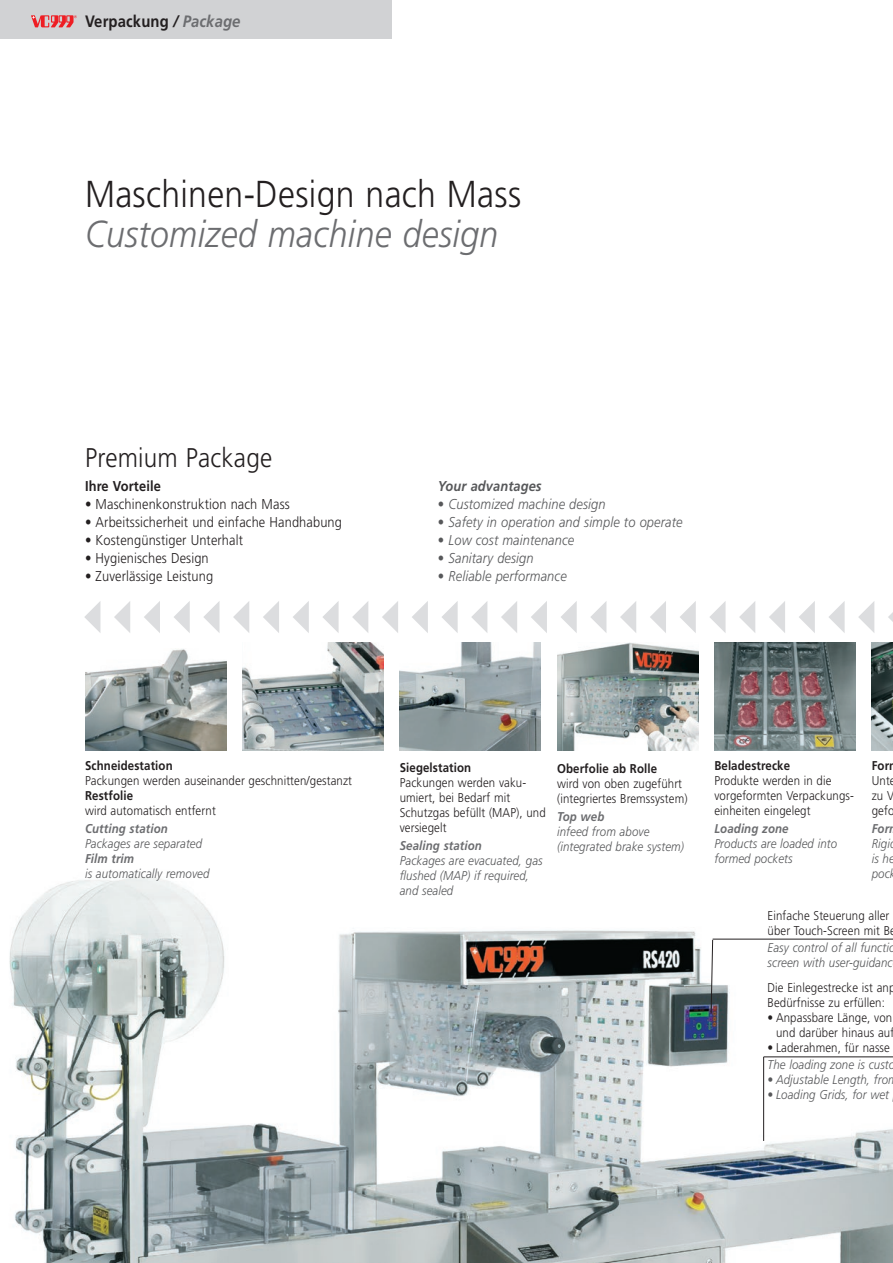
<style>
.page{position:relative;width:893px;height:1263px;background:#fff}
.page>*{position:absolute;margin:0;border:0;box-sizing:border-box;transform-origin:0 0}
.t1{font:300 37.5px "Frutiger LT Std";letter-spacing:.01em;color:#231f20;scale:.9 1}
.t2{font:italic 300 37.5px "Frutiger LT Std";letter-spacing:.01em;color:#6c6d70;scale:.9 1}
.t3{font:300 27px "Frutiger LT Std";letter-spacing:.01em;color:#231f20;scale:.9 1}
.t4{font:700 16.5px "Frutiger LT Std";letter-spacing:.01em;color:#231f20;scale:.9 1}
.t5{font:300 14.25px "Frutiger LT Std";letter-spacing:.01em;color:#231f20;scale:.9 1}
.t6{font:italic 300 14.25px "Frutiger LT Std";letter-spacing:.01em;color:#57585a;scale:.9 1}
.t7{font:italic 700 14.25px "Frutiger LT Std";letter-spacing:.01em;color:#57585a;scale:.9 1}
.t8{font:700 14.25px "Frutiger LT Std";letter-spacing:.01em;color:#231f20;scale:.9 1}
.t9{font:300 12.75px/15px "Frutiger LT Std";letter-spacing:.01em;color:#231f20;scale:.9 1}
.t10{font:italic 300 12.75px/15px "Frutiger LT Std";letter-spacing:.01em;color:#57585a;scale:.9 1}
.t11{font:700 12.75px "Frutiger LT Std";letter-spacing:.01em;color:#231f20;scale:.9 1}
.t12{font:italic 700 12.75px "Frutiger LT Std";letter-spacing:.01em;color:#6c6d70;scale:.9 1}
.s1{font-style:italic}
.s2{font-style:italic;color:#6c6d70}
.s3{font-style:normal}
</style>
<div class="page">
<img style="left:9px;top:877px;width:884px;height:386px">
<div style="left:0;top:0;width:391px;height:38px;background:#d1d2d4"></div>
<img style="left:242px;top:642px;width:142px;height:108px">
<img style="left:557px;top:642px;width:141px;height:108px">
<img style="left:400px;top:642px;width:141px;height:108px">
<img style="left:714px;top:642px;width:142px;height:108px">
<img style="left:872px;top:642px;width:21px;height:108px">
<hr style="left:713px;top:939px;width:180px;height:1px;background:#231f20">
<svg style="left:710px;top:939px;width:3px;height:75px"></svg>
<hr style="left:763px;top:1057px;width:1px;height:84px;background:#231f20">
<hr style="left:764px;top:1056px;width:129px;height:1px;background:#231f20">
<svg style="left:84px;top:601px;width:809px;height:32px"></svg>
<svg style="left:31px;top:15px;width:46px;height:12px"></svg>
<img style="left:85px;top:649px;width:141px;height:101px">
<p class="t4" style="left:85px;top:12px;width:174px">Verpackung <span class="s1">/</span> <span class="s2">Package</span></p>
<h1 class="t1" style="left:85px;top:173px;width:486px">Maschinen-Design nach Mass</h1>
<h1 class="t2" style="left:85px;top:213px;width:461px">Customized machine design</h1>
<h2 class="t3" style="left:85px;top:442px;width:210px">Premium Package</h2>
<p class="t8" style="left:85px;top:478px;width:86px">Ihre Vorteile</p>
<p class="t7" style="left:438px;top:478px;width:117px">Your advantages</p>
<p class="t5" style="left:85px;top:496px;width:229px">• Maschinenkonstruktion nach Mass</p>
<p class="t6" style="left:438px;top:496px;width:188px"><span class="s3">•</span> Customized machine design</p>
<p class="t5" style="left:85px;top:514px;width:287px">• Arbeitssicherheit und einfache Handhabung</p>
<p class="t6" style="left:438px;top:514px;width:273px"><span class="s3">•</span> Safety in operation and simple to operate</p>
<p class="t5" style="left:85px;top:532px;width:177px">• Kostengünstiger Unterhalt</p>
<p class="t6" style="left:438px;top:532px;width:153px"><span class="s3">•</span> Low cost maintenance</p>
<p class="t5" style="left:85px;top:550px;width:139px">• Hygienisches Design</p>
<p class="t6" style="left:438px;top:550px;width:108px"><span class="s3">•</span> Sanitary design</p>
<p class="t5" style="left:85px;top:568px;width:144px">• Zuverlässige Leistung</p>
<p class="t6" style="left:438px;top:568px;width:145px"><span class="s3">•</span> Reliable performance</p>
<p class="t11" style="left:85px;top:758px;width:99px">Schneidestation</p>
<p class="t9" style="left:85px;top:773px;width:298px">Packungen werden auseinander geschnitten/gestanzt</p>
<p class="t11" style="left:85px;top:788px;width:55px">Restfolie</p>
<p class="t9" style="left:85px;top:803px;width:147px">wird automatisch entfernt</p>
<p class="t12" style="left:85px;top:821px;width:94px">Cutting station</p>
<p class="t10" style="left:85px;top:836px;width:132px">Packages are separated</p>
<p class="t12" style="left:85px;top:851px;width:56px">Film trim</p>
<p class="t10" style="left:85px;top:866px;width:140px">is automatically removed</p>
<p class="t11" style="left:400px;top:760px;width:81px">Siegelstation</p>
<p class="t9" style="left:400px;top:775px;width:164px">Packungen werden vaku&shy;umiert, bei Bedarf mit<br>Schutzgas befüllt (MAP), und versiegelt</p>
<p class="t12" style="left:400px;top:838px;width:93px">Sealing station</p>
<p class="t10" style="left:400px;top:853px;width:160px">Packages are evacuated, gas flushed (MAP) if required, and sealed</p>
<p class="t11" style="left:557px;top:761px;width:113px">Oberfolie ab Rolle</p>
<p class="t9" style="left:557px;top:776px;width:146px">wird von oben zugeführt (integriertes Bremssystem)</p>
<p class="t12" style="left:557px;top:809px;width:54px">Top web</p>
<p class="t10" style="left:557px;top:824px;width:143px">infeed from above (integrated brake system)</p>
<p class="t11" style="left:714px;top:758px;width:86px">Beladestrecke</p>
<p class="t9" style="left:714px;top:773px;width:155px">Produkte werden in die vorgeformten Verpackungs&shy;einheiten eingelegt</p>
<p class="t12" style="left:714px;top:821px;width:84px">Loading zone</p>
<p class="t10" style="left:714px;top:836px;width:138px">Products are loaded into formed pockets</p>
<p class="t11" style="left:872px;top:758px;width:21px">For</p>
<p class="t9" style="left:872px;top:773px;width:28px">Unte zu V gefo</p>
<p class="t12" style="left:872px;top:821px;width:21px">For</p>
<p class="t10" style="left:872px;top:836px;width:27px">Rigi is he poc</p>
<p class="t9" style="left:767px;top:908px;width:138px">Einfache Steuerung aller über Touch-Screen mit B</p>
<p class="t10" style="left:767px;top:940px;width:144px">Easy control of all functio screen with user-guidanc</p>
<p class="t9" style="left:767px;top:981px;width:144px">Die Einlegestrecke ist anp<br>Bedürfnisse zu erfüllen:</p>
<p class="t9" style="left:767px;top:1011px;width:142px;text-align:right">• Anpassbare Länge, von und darüber hinaus auf</p>
<p class="t9" style="left:767px;top:1041px;width:137px">• Laderahmen, für nasse</p>
<p class="t10" style="left:767px;top:1057px;width:143px">The loading zone is custo</p>
<p class="t10" style="left:767px;top:1072px;width:146px">• Adjustable Length, from</p>
<p class="t10" style="left:767px;top:1087px;width:137px">• Loading Grids, for wet</p>
</div>
